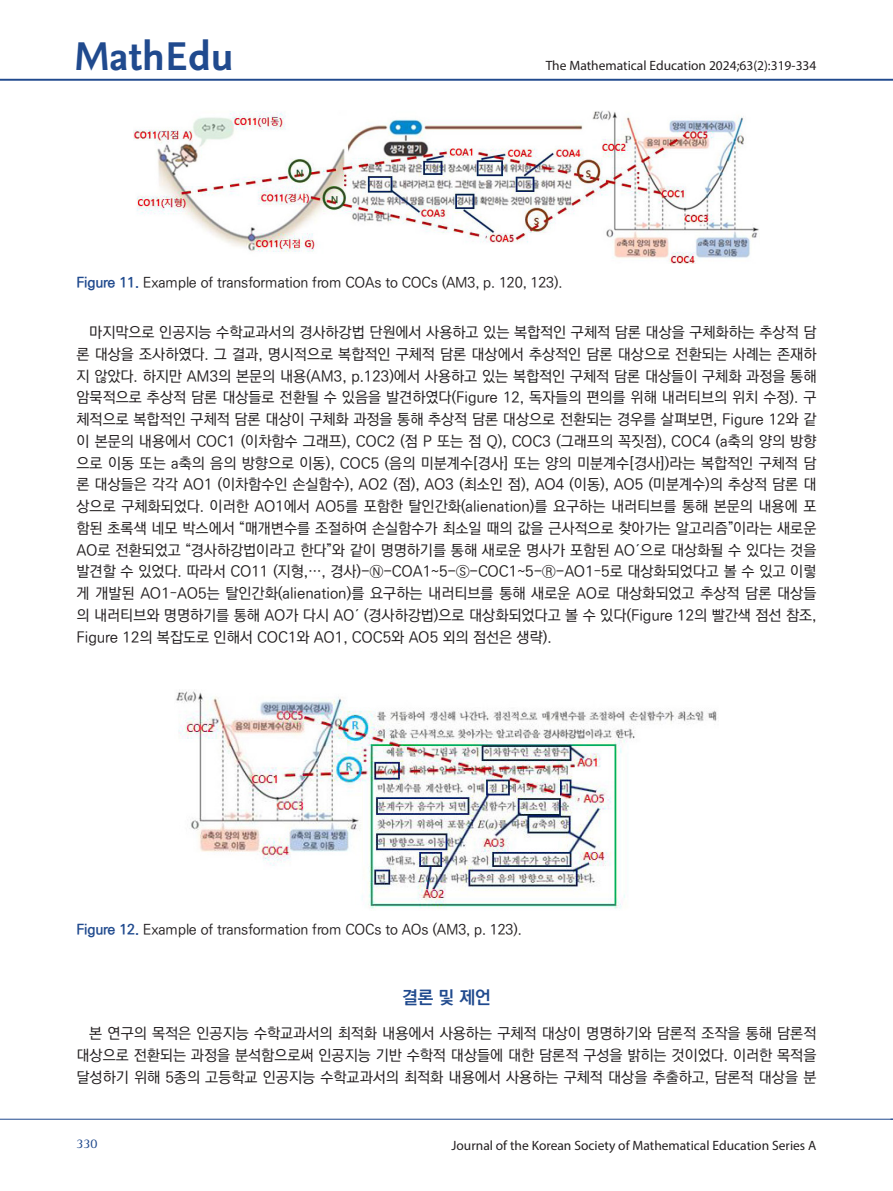
<style>
.page{position:relative;width:893px;height:1191px;background:#fff}
.page>*{position:absolute;margin:0;border:0;box-sizing:border-box;transform-origin:0 0}
.t1{font:700 42px "Nexus Sans Pro";color:#204a8e}
.t2{font:18px "Ko Pub World Dotum PB";color:#204a8e}
.t3{font:15px/21.8px "Ko Pub World Dotum PM";color:#231f20;text-align:justify}
.t4{font:14.25px "Ko Pub World Dotum PM";letter-spacing:-.01em;color:#231f20}
.t5{font:13.5px "Myriad Pro";color:#231f20}
.t6{font:13.5px "Rotis Semi Serif Std";color:#204a8e}
.s1{font-family:"Ko Pub World Dotum PB";color:#204a8e}
</style>
<div class="page">
<img style="left:133px;top:111px;width:626px;height:152px">
<img style="left:176px;top:689px;width:541px;height:220px">
<hr style="left:0;top:79px;width:893px;height:2px;background:#204a8e">
<hr style="left:0;top:1118px;width:893px;height:1px;background:#204a8e">
<h1 class="t1" style="left:74px;top:25px;width:162px">MathEdu</h1>
<p class="t5" style="left:546px;top:57px;width:272px">The Mathematical Education 2024;63(2):319-334</p>
<p class="t4" style="left:77px;top:273px;width:487px"><span class="s1">Figure 11.</span> Example of transformation from COAs to COCs (AM3, p. 120, 123).</p>
<p class="t3" style="left:77px;top:322px;width:741px;text-indent:13px">마지막으로 인공지능 수학교과서의 경사하강법 단원에서 사용하고 있는 복합적인 구체적 담론 대상을 구체화하는 추상적 담 론 대상을 조사하였다. 그 결과, 명시적으로 복합적인 구체적 담론 대상에서 추상적인 담론 대상으로 전환되는 사례는 존재하 지 않았다. 하지만 AM3의 본문의 내용(AM3, p.123)에서 사용하고 있는 복합적인 구체적 담론 대상들이 구체화 과정을 통해 암묵적으로 추상적 담론 대상들로 전환될 수 있음을 발견하였다(Figure 12, 독자들의 편의를 위해 내러티브의 위치 수정). 구 체적으로 복합적인 구체적 담론 대상이 구체화 과정을 통해 추상적 담론 대상으로 전환되는 경우를 살펴보면, Figure 12와 같 이 본문의 내용에서 COC1 (이차함수 그래프), COC2 (점 P 또는 점 Q), COC3 (그래프의 꼭짓점), COC4 (a축의 양의 방향 으로 이동 또는 a축의 음의 방향으로 이동), COC5 (음의 미분계수[경사] 또는 양의 미분계수[경사])라는 복합적인 구체적 담 론 대상들은 각각 AO1 (이차함수인 손실함수), AO2 (점), AO3 (최소인 점), AO4 (이동), AO5 (미분계수)의 추상적 담론 대 상으로 구체화되었다. 이러한 AO1에서 AO5를 포함한 탈인간화(alienation)를 요구하는 내러티브를 통해 본문의 내용에 포 함된 초록색 네모 박스에서 “매개변수를 조절하여 손실함수가 최소일 때의 값을 근사적으로 찾아가는 알고리즘”이라는 새로운 AO로 전환되었고 “경사하강법이라고 한다”와 같이 명명하기를 통해 새로운 명사가 포함된 AO´으로 대상화될 수 있다는 것을 발견할 수 있었다. 따라서 CO11 (지형,⋯, 경사)-Ⓝ-COA1~5-Ⓢ-COC1~5-Ⓡ-AO1–5로 대상화되었다고 볼 수 있고 이렇 게 개발된 AO1–AO5는 탈인간화(alienation)를 요구하는 내러티브를 통해 새로운 AO로 대상화되었고 추상적 담론 대상들 의 내러티브와 명명하기를 통해 AO가 다시 AO´ (경사하강법)으로 대상화되었다고 볼 수 있다(Figure 12의 빨간색 점선 참조, Figure 12의 복잡도로 인해서 COC1와 AO1, COC5와 AO5 외의 점선은 생략).</p>
<p class="t4" style="left:77px;top:920px;width:447px"><span class="s1">Figure 12.</span> Example of transformation from COCs to AOs (AM3, p. 123).</p>
<p class="t2" style="left:402px;top:984px;width:90px">결론 및 제언</p>
<p class="t3" style="left:77px;top:1023px;width:741px;text-indent:13px">본 연구의 목적은 인공지능 수학교과서의 최적화 내용에서 사용하는 구체적 대상이 명명하기와 담론적 조작을 통해 담론적 대상으로 전환되는 과정을 분석함으로써 인공지능 기반 수학적 대상들에 대한 담론적 구성을 밝히는 것이었다. 이러한 목적을 달성하기 위해 5종의 고등학교 인공지능 수학교과서의 최적화 내용에서 사용하는 구체적 대상을 추출하고, 담론적 대상을 분</p>
<p class="t6" style="left:77px;top:1135px;width:23px">330</p>
<p class="t5" style="left:451px;top:1136px;width:366px">Journal of the Korean Society of Mathematical Education Series A</p>
</div>
